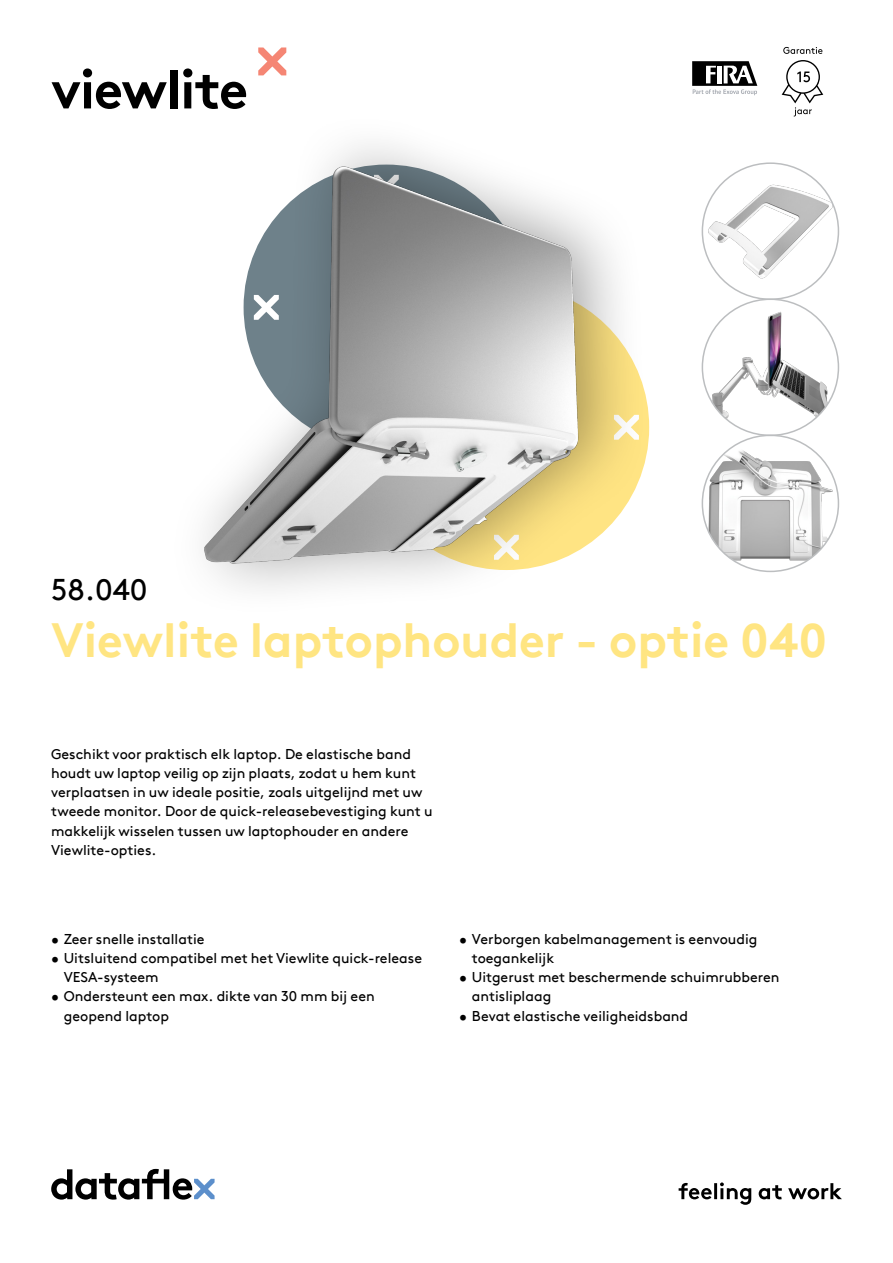
<style>
.page{position:relative;width:893px;height:1263px;background:#fff}
.page>*{position:absolute;margin:0;border:0;box-sizing:border-box;transform-origin:0 0}
.hoofdstuk{font:700 54px "Brown Pro TT";letter-spacing:-.02em;color:#000}
.productnaam{font:700 48px "Brown Pro TT";color:#ffe582}
.productnummer{font:30px "Brown Pro TT";color:#000}
.omschrijving{font:14.25px/19.2px "Brown Pro TT";color:#000}
</style>
<div class="page">
<svg style="left:51px;top:1169px;width:164px;height:30px"></svg>
<svg style="left:679px;top:1182px;width:163px;height:23px"></svg>
<svg style="left:258px;top:47px;width:28px;height:28px"></svg>
<img style="left:702px;top:163px;width:136px;height:136px;border-radius:68px">
<img style="left:702px;top:299px;width:136px;height:136px;border-radius:68px">
<img style="left:702px;top:435px;width:136px;height:136px;border-radius:68px">
<img style="left:204px;top:144px;width:437px;height:446px">
<svg style="left:692px;top:61px;width:65px;height:34px"></svg>
<svg style="left:783px;top:47px;width:39px;height:7px"></svg>
<svg style="left:782px;top:60px;width:41px;height:56px"></svg>
<p class="hoofdstuk" style="left:51px;top:46px;width:198px">viewlite</p>
<p class="productnummer" style="left:51px;top:566px;width:98px">58.040</p>
<p class="productnaam" style="left:51px;top:601px;width:778px">Viewlite laptophouder - optie 040</p>
<p class="omschrijving" style="left:51px;top:743px;width:383px">Geschikt voor praktisch elk laptop. De elastische band houdt uw laptop veilig op zijn plaats, zodat u hem kunt verplaatsen in uw ideale positie, zoals uitgelijnd met uw tweede monitor. Door de quick-releasebevestiging kunt u makkelijk wisselen tussen uw laptophouder en andere Viewlite-opties.</p>
<p class="omschrijving" style="left:51px;top:928px;width:155px">• Zeer snelle installatie</p>
<p class="omschrijving" style="left:64px;top:947px;width:360px;text-indent:-13px">• Uitsluitend compatibel met het Viewlite quick-release<br>VESA-systeem</p>
<p class="omschrijving" style="left:64px;top:986px;width:313px;text-indent:-13px">• Ondersteunt een max. dikte van 30 mm bij een geopend laptop</p>
<p class="omschrijving" style="left:472px;top:928px;width:287px;text-indent:-13px">• Verborgen kabelmanagement is eenvoudig toegankelijk</p>
<p class="omschrijving" style="left:472px;top:966px;width:309px;text-indent:-13px">• Uitgerust met beschermende schuimrubberen antisliplaag</p>
<p class="omschrijving" style="left:459px;top:1005px;width:231px">• Bevat elastische veiligheidsband</p>
</div>
